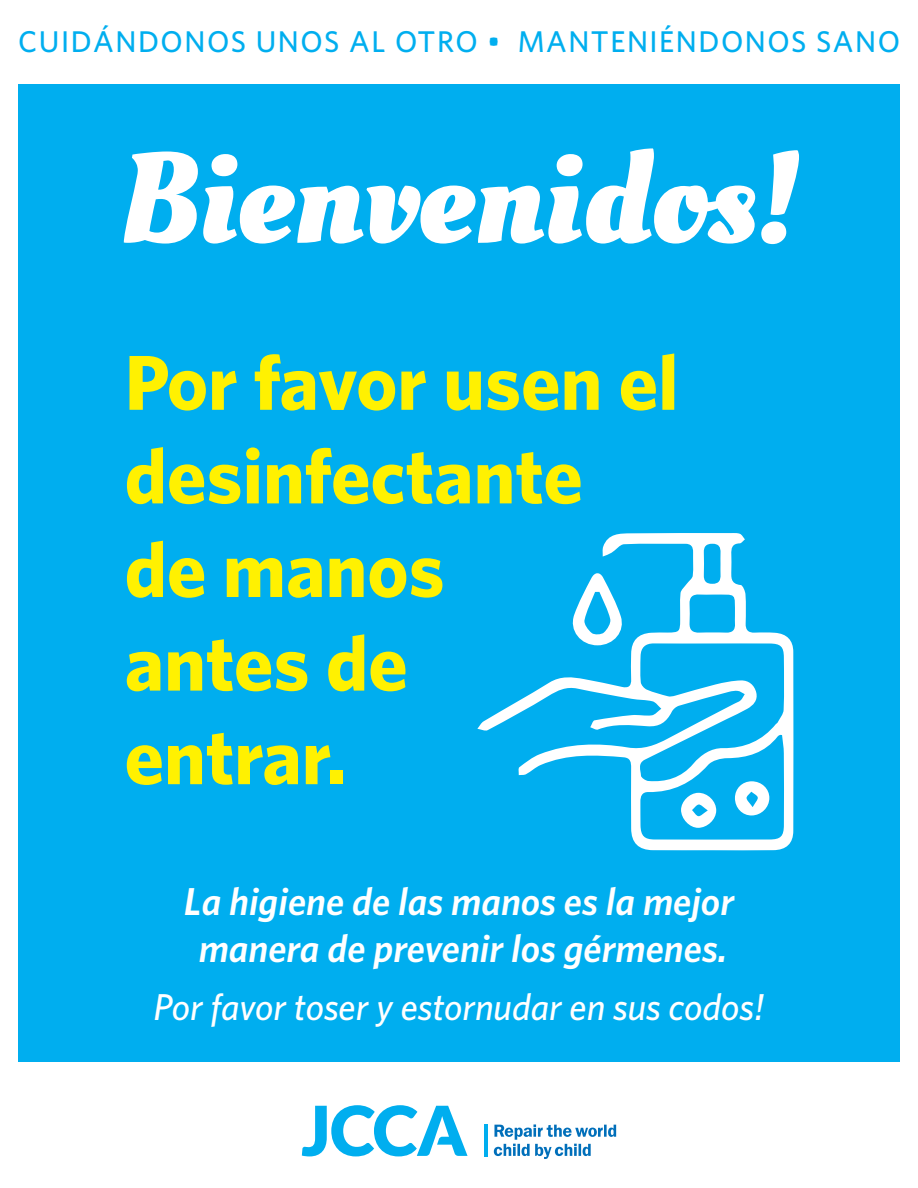
<style>
.page{position:relative;width:918px;height:1188px;background:#fff}
.page>*{position:absolute;margin:0;border:0;box-sizing:border-box;transform-origin:0 0}
.t1{font:700 127.5px "Oleo Script";color:#fff}
.t2{font:700 78px/93.6px "Whitney";color:#fff101}
.t3{font:italic 600 39px/46.8px "Whitney";color:#fff;text-align:center}
.t4{font:italic 500 37.5px "Whitney";color:#fff}
.t5{font:500 30px "Whitney";letter-spacing:.05em;color:#00aeef}
</style>
<div class="page">
<div style="left:18px;top:85px;width:882px;height:977px;background:#00aeef"></div>
<svg style="left:302px;top:1105px;width:166px;height:51px"></svg>
<svg style="left:494px;top:1124px;width:122px;height:35px"></svg>
<hr style="left:484px;top:1124px;width:3px;height:33px;background:#00aeef">
<svg style="left:477px;top:533px;width:316px;height:317px"></svg>
<svg style="left:569px;top:572px;width:57px;height:73px"></svg>
<svg style="left:681px;top:793px;width:35px;height:35px"></svg>
<svg style="left:735px;top:781px;width:34px;height:35px"></svg>
<p class="t5" style="left:18px;top:24px;width:884px">CUIDÁNDONOS UNOS AL OTRO • MANTENIÉNDONOS SANO</p>
<h1 class="t1" style="left:119px;top:122px;width:682px">Bienvenidos!</h1>
<h2 class="t2" style="left:125px;top:334px;width:555px">Por favor usen el desinfectante de manos<br>antes de<br>entrar.</h2>
<p class="t3" style="left:184px;top:878px;width:552px">La higiene de las manos es la mejor manera de prevenir los gérmenes.</p>
<p class="t4" style="left:154px;top:985px;width:612px">Por favor toser y estornudar en sus codos!</p>
</div>
